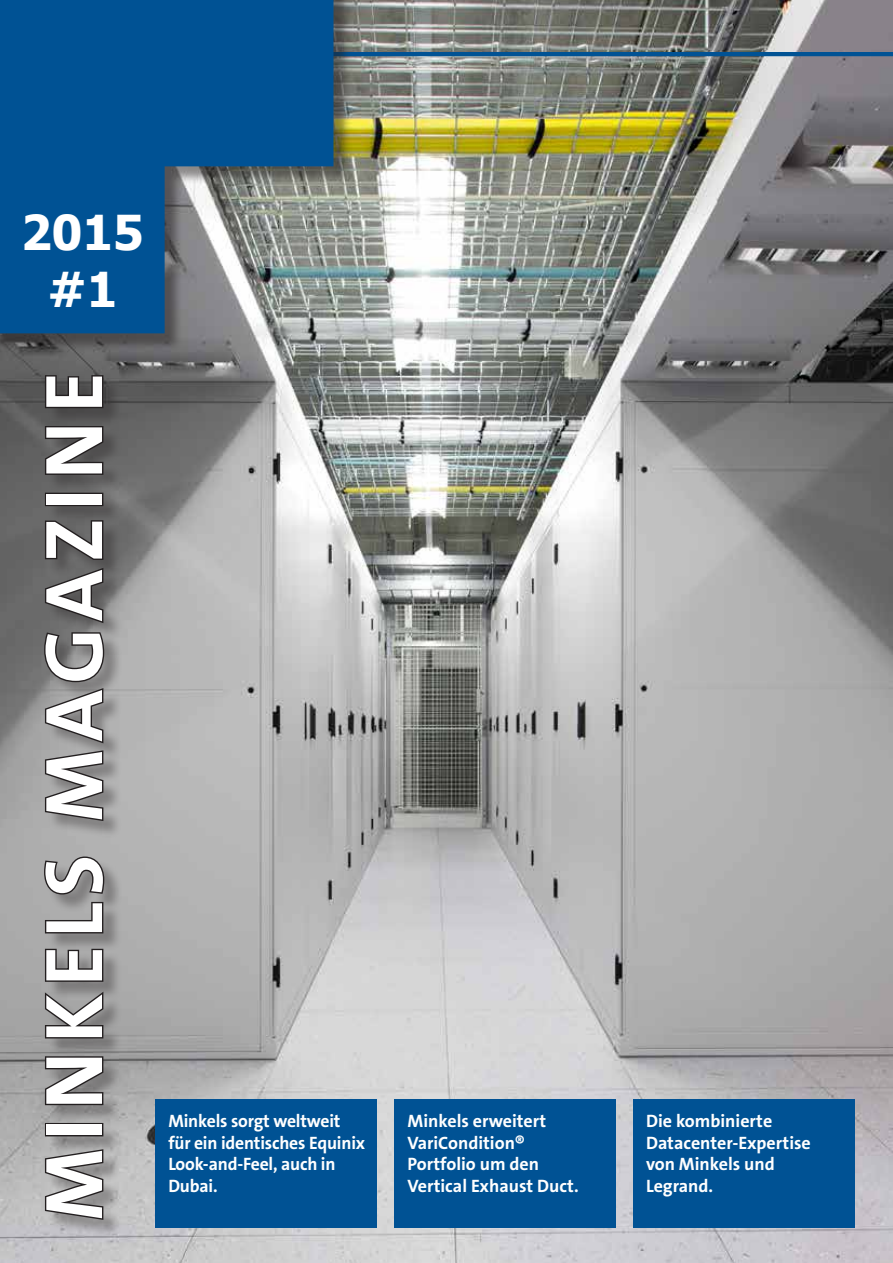
<style>
.page{position:relative;width:893px;height:1263px;background:#fff}
.page>*{position:absolute;margin:0;border:0;box-sizing:border-box;transform-origin:0 0}
.t1{font:700 82.5px "The Sans Os F";letter-spacing:.09em;color:#fff}
.t2{font:700 48px/57.6px "Tahoma";color:#fff;text-align:center}
.t3{font:700 18px/21.6px "The Sans Os F";color:#fff}
</style>
<div class="page">
<img style="left:0;top:0;width:893px;height:1263px">
<hr style="left:352px;top:52px;width:541px;height:4px;background:#005294">
<div style="left:0;top:0;width:352px;height:352px;background:#231f20;opacity:.5"></div>
<svg style="left:0;top:0;width:333px;height:333px;background:#236294"></svg>
<div style="left:46px;top:378px;width:77px;height:860px;background:#231f20;opacity:.33"></div>
<svg style="left:43px;top:1148px;width:63px;height:73px;background:#868585"></svg>
<div style="left:45px;top:1123px;width:58px;height:13px;border:3px solid #231f20"></div>
<svg style="left:41px;top:1055px;width:64px;height:51px;background:#706e6f"></svg>
<svg style="left:44px;top:989px;width:62px;height:51px;background:#787777"></svg>
<svg style="left:44px;top:947px;width:61px;height:36px;background:#757474"></svg>
<svg style="left:43px;top:855px;width:63px;height:80px;background:#858484"></svg>
<svg style="left:43px;top:518px;width:63px;height:305px;background:#6d6c6c"></svg>
<div style="left:45px;top:493px;width:58px;height:13px;border:3px solid #231f20"></div>
<svg style="left:41px;top:425px;width:64px;height:51px;background:#4c4b4b"></svg>
<svg style="left:44px;top:374px;width:61px;height:36px;background:#434142"></svg>
<div style="left:156px;top:1099px;width:221px;height:128px;background:#005294"></div>
<div style="left:395px;top:1099px;width:221px;height:128px;background:#005294"></div>
<div style="left:633px;top:1099px;width:221px;height:128px;background:#005294"></div>
<h2 class="t2" style="left:21px;top:200px;width:124px">2015 #1</h2>
<h1 class="t1" style="left:21px;top:1221px;width:850px;rotate:-90deg">MINKELS MAGAZINE</h1>
<p class="t3" style="left:168px;top:1110px;width:198px">Minkels sorgt weltweit für ein identisches Equinix<br>Look-and-Feel, auch in<br>Dubai.</p>
<p class="t3" style="left:407px;top:1110px;width:173px">Minkels erweitert<br>VariCondition®<br>Portfolio um den<br>Vertical Exhaust Duct.</p>
<p class="t3" style="left:646px;top:1110px;width:166px">Die kombinierte<br>Datacenter-Expertise von Minkels und<br>Legrand.</p>
</div>
